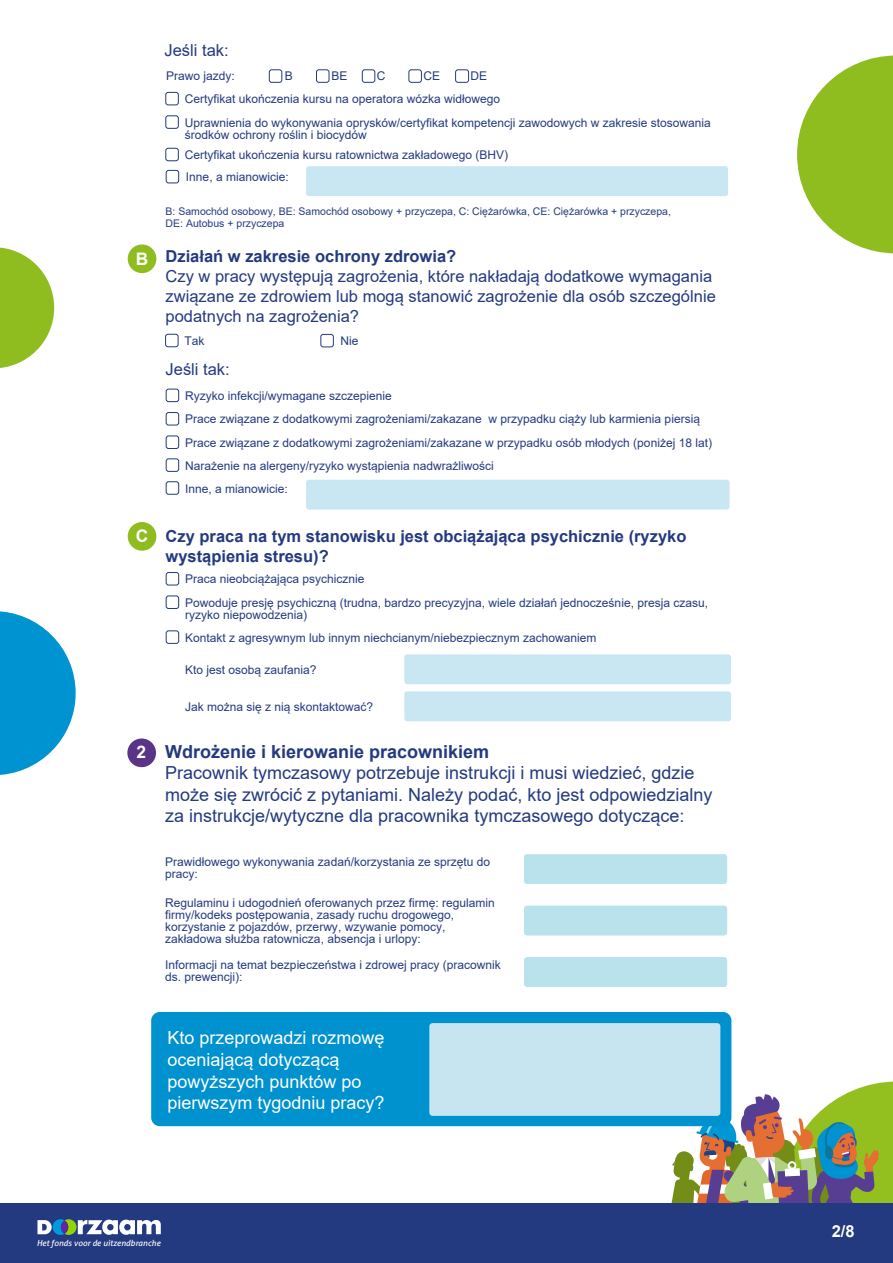
<style>
.page{position:relative;width:893px;height:1263px;background:#fff}
.page>*{position:absolute;margin:0;border:0;box-sizing:border-box;transform-origin:0 0}
.t1{font:18px/21.6px "Arial";color:#243a80}
.t2{font:18px/21.6px "Arial";color:#fff}
.t3{font:700 18px "Arial";color:#243a80}
.t4{font:700 17.25px "Arial";color:#fff}
.t5{font:16.5px/19.8px "Arial";color:#243a80}
.t6{font:700 16.5px/19.8px "Arial";color:#243a80}
.t7{font:700 16.5px "Arial";color:#fff}
.t8{font:12px/12px "Arial";color:#243a80}
.t9{font:10.5px/12px "Arial";color:#263c80}
.t10{font:italic 8.4px "Aller";color:#fff}
</style>
<div class="page">
<svg style="left:0;top:611px;width:76px;height:164px"></svg>
<svg style="left:0;top:247px;width:54px;height:121px"></svg>
<svg style="left:797px;top:56px;width:96px;height:197px"></svg>
<div style="left:455px;top:69px;width:14px;height:14px;border:1px solid #243a80;border-radius:2px"></div>
<div style="left:408px;top:69px;width:14px;height:14px;border:1px solid #243a80;border-radius:2px"></div>
<div style="left:165px;top:92px;width:14px;height:13px;border:1px solid #243a80;border-radius:2px"></div>
<div style="left:165px;top:115px;width:14px;height:14px;border:1px solid #243a80;border-radius:2px"></div>
<div style="left:165px;top:148px;width:14px;height:13px;border:1px solid #243a80;border-radius:2px"></div>
<div style="left:269px;top:69px;width:13px;height:14px;border:1px solid #243a80;border-radius:2px"></div>
<div style="left:316px;top:69px;width:13px;height:14px;border:1px solid #243a80;border-radius:2px"></div>
<div style="left:362px;top:69px;width:13px;height:14px;border:1px solid #243a80;border-radius:2px"></div>
<div style="left:128px;top:522px;width:28px;height:29px;background:#8fbc1f;border-radius:50%"></div>
<div style="left:166px;top:572px;width:13px;height:13px;border:1px solid #243a80;border-radius:2px"></div>
<div style="left:166px;top:595px;width:13px;height:14px;border:1px solid #243a80;border-radius:2px"></div>
<div style="left:166px;top:630px;width:13px;height:14px;border:1px solid #243a80;border-radius:2px"></div>
<div style="left:404px;top:654px;width:327px;height:30px;background:#c9e7f3;border-radius:3px"></div>
<div style="left:404px;top:691px;width:327px;height:30px;background:#c9e7f3;border-radius:3px"></div>
<div style="left:166px;top:389px;width:13px;height:13px;border:1px solid #243a80;border-radius:2px"></div>
<div style="left:166px;top:412px;width:13px;height:13px;border:1px solid #243a80;border-radius:2px"></div>
<div style="left:166px;top:435px;width:13px;height:14px;border:1px solid #243a80;border-radius:2px"></div>
<div style="left:166px;top:458px;width:13px;height:14px;border:1px solid #243a80;border-radius:2px"></div>
<div style="left:128px;top:244px;width:28px;height:29px;background:#8fbc1f;border-radius:50%"></div>
<div style="left:165px;top:334px;width:14px;height:13px;border:1px solid #243a80;border-radius:2px"></div>
<div style="left:320px;top:334px;width:14px;height:13px;border:1px solid #243a80;border-radius:2px"></div>
<div style="left:166px;top:481px;width:13px;height:14px;border:1px solid #243a80;border-radius:2px"></div>
<div style="left:306px;top:480px;width:423px;height:30px;background:#c9e7f3;border-radius:3px"></div>
<div style="left:166px;top:170px;width:13px;height:13px;border:1px solid #243a80;border-radius:2px"></div>
<div style="left:306px;top:166px;width:422px;height:30px;background:#c9e7f3;border-radius:3px"></div>
<div style="left:127px;top:738px;width:29px;height:29px;background:#5a3486;border-radius:50%"></div>
<div style="left:524px;top:854px;width:203px;height:30px;background:#b9e2ed;border-radius:3px"></div>
<div style="left:524px;top:906px;width:203px;height:29px;background:#b9e2ed;border-radius:3px"></div>
<div style="left:524px;top:957px;width:203px;height:30px;background:#b9e2ed;border-radius:3px"></div>
<svg style="left:663px;top:1081px;width:230px;height:122px"></svg>
<div style="left:0;top:1203px;width:893px;height:60px;background:#243a80"></div>
<svg style="left:37px;top:1219px;width:124px;height:16px"></svg>
<svg style="left:61px;top:1220px;width:7px;height:14px"></svg>
<div style="left:151px;top:1012px;width:580px;height:114px;background:#0091cf;border-radius:9px"></div>
<div style="left:429px;top:1023px;width:291px;height:93px;background:#c7e5f1;border-radius:3px"></div>
<h3 class="t5" style="left:165px;top:40px;width:66px">Jeśli tak:</h3>
<p class="t8" style="left:166px;top:70px;width:70px">Prawo jazdy:</p>
<p class="t8" style="left:285px;top:70px;width:10px">B</p>
<p class="t8" style="left:332px;top:70px;width:18px">BE</p>
<p class="t8" style="left:377px;top:70px;width:10px">C</p>
<p class="t8" style="left:424px;top:70px;width:18px">CE</p>
<p class="t8" style="left:185px;top:64px;width:528px;line-height:23.4px;text-indent:286px">DE<br>Certyfikat ukończenia kursu na operatora wózka widłowego<br>Uprawnienia do wykonywania oprysków/certyfikat kompetencji zawodowych w zakresie stosowania</p>
<p class="t8" style="left:185px;top:124px;width:325px;line-height:20.4px">środków ochrony roślin i biocydów<br>Certyfikat ukończenia kursu ratownictwa zakładowego (BHV)</p>
<p class="t8" style="left:186px;top:171px;width:104px">Inne, a mianowicie:</p>
<p class="t9" style="left:166px;top:205px;width:507px">B: Samochód osobowy, BE: Samochód osobowy + przyczepa, C: Ciężarówka, CE: Ciężarówka + przyczepa,<br>DE: Autobus + przyczepa</p>
<h2 class="t4" style="left:136px;top:247px;width:14px">B</h2>
<h3 class="t6" style="left:166px;top:247px;width:292px">Działań w zakresie ochrony zdrowia?</h3>
<h3 class="t5" style="left:166px;top:266px;width:552px">Czy w pracy występują zagrożenia, które nakładają dodatkowe wymagania związane ze zdrowiem lub mogą stanowić zagrożenie dla osób szczególnie podatnych na zagrożenia?</h3>
<p class="t8" style="left:185px;top:335px;width:22px">Tak</p>
<p class="t8" style="left:341px;top:335px;width:19px">Nie</p>
<h3 class="t5" style="left:166px;top:359px;width:66px">Jeśli tak:</h3>
<p class="t8" style="left:185px;top:384px;width:528px;line-height:23.2px">Ryzyko infekcji/wymagane szczepienie<br>Prace związane z dodatkowymi zagrożeniami/zakazane w przypadku ciąży lub karmienia piersią Prace związane z dodatkowymi zagrożeniami/zakazane w przypadku osób młodych (poniżej 18 lat)<br>Narażenie na alergeny/ryzyko wystąpienia nadwrażliwości</p>
<p class="t8" style="left:185px;top:482px;width:104px">Inne, a mianowicie:</p>
<h2 class="t4" style="left:136px;top:524px;width:14px">C</h2>
<h3 class="t6" style="left:166px;top:527px;width:522px">Czy praca na tym stanowisku jest obciążająca psychicznie (ryzyko wystąpienia stresu)?</h3>
<p class="t8" style="left:185px;top:567px;width:524px;line-height:23.4px">Praca nieobciążająca psychicznie<br>Powoduje presję psychiczną (trudna, bardzo precyzyjna, wiele działań jednocześnie, presja czasu,</p>
<p class="t8" style="left:185px;top:603px;width:413px;line-height:23px">ryzyko niepowodzenia)<br>Kontakt z agresywnym lub innym niechcianym/niebezpiecznym zachowaniem</p>
<p class="t8" style="left:185px;top:664px;width:133px">Kto jest osobą zaufania?</p>
<p class="t8" style="left:185px;top:701px;width:190px">Jak można się z nią skontaktować?</p>
<h2 class="t4" style="left:137px;top:741px;width:11px">2</h2>
<h1 class="t3" style="left:165px;top:739px;width:326px">Wdrożenie i kierowanie pracownikiem</h1>
<h1 class="t1" style="left:165px;top:762px;width:549px">Pracownik tymczasowy potrzebuje instrukcji i musi wiedzieć, gdzie może się zwrócić z pytaniami. Należy podać, kto jest odpowiedzialny za instrukcje/wytyczne dla pracownika tymczasowego dotyczące:</h1>
<p class="t8" style="left:165px;top:856px;width:326px">Prawidłowego wykonywania zadań/korzystania ze sprzętu do pracy:</p>
<p class="t8" style="left:165px;top:896px;width:331px">Regulaminu i udogodnień oferowanych przez firmę: regulamin firmy/kodeks postępowania, zasady ruchu drogowego, korzystanie z pojazdów, przerwy, wzywanie pomocy, zakładowa służba ratownicza, absencja i urlopy:</p>
<p class="t8" style="left:165px;top:959px;width:337px">Informacji na temat bezpieczeństwa i zdrowej pracy (pracownik ds. prewencji):</p>
<h1 class="t2" style="left:167px;top:1027px;width:219px">Kto przeprowadzi rozmowę oceniającą dotyczącą powyższych punktów po pierwszym tygodniu pracy?</h1>
<p class="t10" style="left:37px;top:1237px;width:125px">Het fonds voor de uitzendbranche</p>
<h3 class="t7" style="left:832px;top:1219px;width:24px">2/8</h3>
</div>
